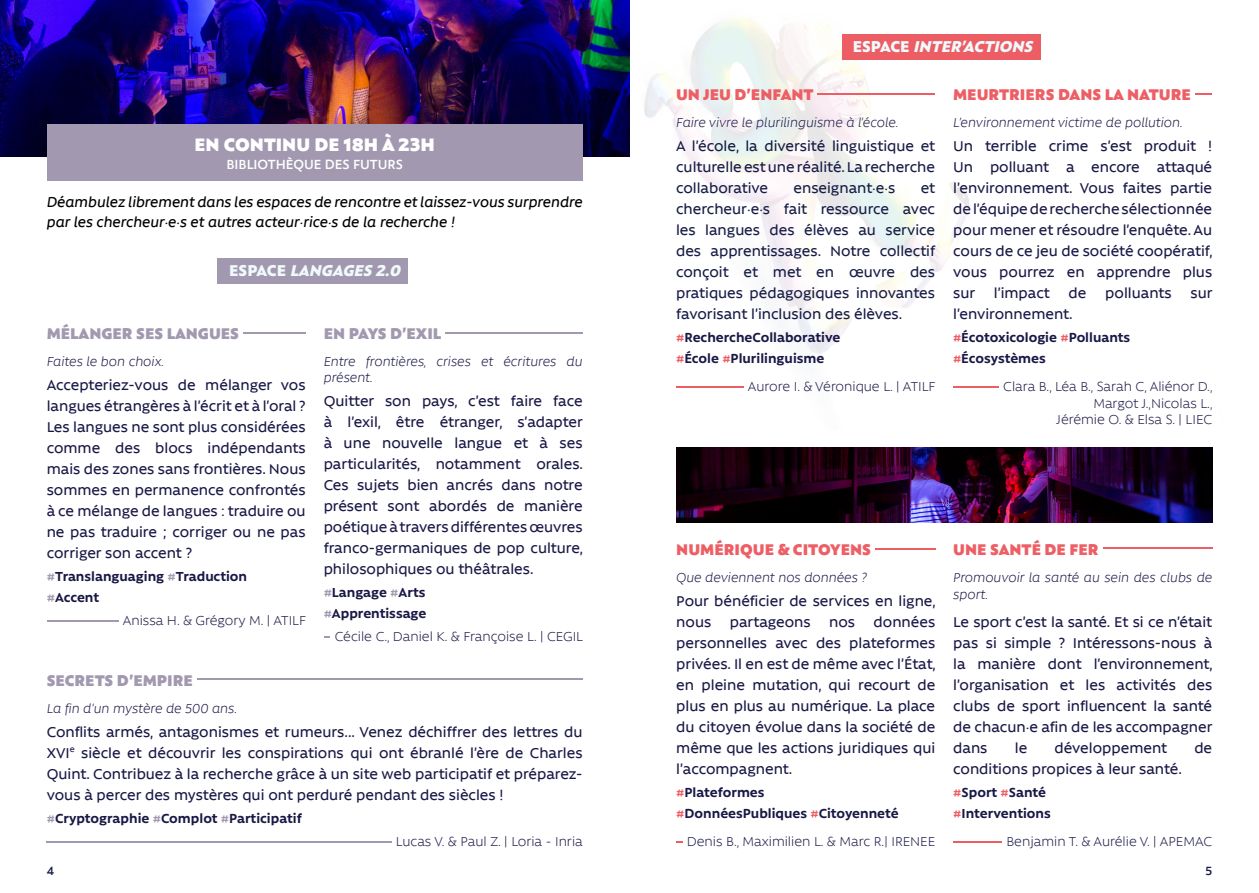
<style>
.page{position:relative;width:1259px;height:893px;background:#fff}
.page>*{position:absolute;margin:0;border:0;box-sizing:border-box;transform-origin:0 0}
.t1{font:900 21px "Rawson";color:#fff}
.t2{font:900 18px "Rawson";color:#ed5e65}
.t3{font:900 18px "Rawson";color:#a299b0}
.t4{font:italic 900 18px "Rawson";color:#f0f9fb}
.t5{font:500 16.5px/21px "Rawson";color:#191846;text-align:justify}
.t6{font:500 16.5px/21px "Rawson";color:#171c46;text-align:justify}
.t7{font:italic 500 16.5px/19.8px "Rawson";color:#000001}
.t8{font:700 15px "Rawson";color:#191846}
.t9{font:300 15px/16.5px "Rawson";color:#191846;text-align:right}
.t10{font:italic 300 15px/16.5px "Rawson";color:#191846}
.t11{font:600 15px "Rawson";color:#fff}
.t12{font:600 13.5px "Rawson";color:#171b46}
.s1{font-style:normal}
.s2{color:#a299b0}
.s3{color:#ec5e64}
.s4{color:#ed5e65}
</style>
<div class="page">
<img style="left:0;top:0;width:629px;height:156px">
<img style="left:628px;top:2px;width:585px;height:461px">
<img style="left:676px;top:447px;width:536px;height:75px">
<div style="left:47px;top:124px;width:536px;height:56px;background:#a299b0"></div>
<hr style="left:817px;top:93px;width:118px;height:2px;background:#ec5e64">
<hr style="left:676px;top:386px;width:67px;height:2px;background:#ec5e64">
<hr style="left:875px;top:548px;width:60px;height:2px;background:#ec5e64">
<svg style="left:676px;top:841px;width:6px;height:2px"></svg>
<svg style="left:1195px;top:93px;width:17px;height:2px"></svg>
<hr style="left:953px;top:386px;width:45px;height:2px;background:#ec5e64">
<hr style="left:1103px;top:547px;width:109px;height:2px;background:#ec5e64">
<hr style="left:953px;top:841px;width:49px;height:2px;background:#ec5e64">
<div style="left:842px;top:34px;width:198px;height:26px;background:#ec5e64"></div>
<hr style="left:197px;top:678px;width:385px;height:2px;background:#a299b0">
<hr style="left:445px;top:332px;width:137px;height:1px;background:#a299b0">
<svg style="left:324px;top:636px;width:6px;height:2px"></svg>
<hr style="left:243px;top:332px;width:63px;height:1px;background:#a299b0">
<hr style="left:47px;top:620px;width:72px;height:2px;background:#a299b0">
<div style="left:217px;top:258px;width:190px;height:25px;background:#a299b0"></div>
<hr style="left:47px;top:841px;width:345px;height:2px;background:#a299b0">
<p class="t4" style="left:852px;top:36px;width:185px"><span class="s1">E S PA C E</span> INTER’ACTIONS</p>
<p class="t1" style="left:195px;top:132px;width:242px">EN CONTINU DE 18H À 23H</p>
<p class="t11" style="left:226px;top:156px;width:178px">BIBLIOTHÈQUE DES FUTURS</p>
<p class="t7" style="left:47px;top:192px;width:537px">Déambulez librement dans les espaces de rencontre et laissez-vous surprendre par les chercheur·e·s et autres acteur·rice·s de la recherche !</p>
<p class="t4" style="left:229px;top:260px;width:177px"><span class="s1">E S PA C E</span> LANGAGES 2.0</p>
<p class="t3" style="left:47px;top:322px;width:194px">MÉLANGER SES LANGUES</p>
<p class="t10" style="left:47px;top:353px;width:119px">Faites le bon choix.</p>
<p class="t5" style="left:47px;top:374px;width:260px">Accepteriez-vous de mélanger vos langues étrangères à l’écrit et à l’oral ?<br>Les langues ne sont plus considérées comme des blocs indépendants mais des zones sans frontières. Nous sommes en permanence confrontés à ce mélange de langues : traduire ou ne pas traduire ; corriger ou ne pas corriger son accent ?</p>
<p class="t8" style="left:47px;top:568px;width:202px"><span class="s2">#</span>Translanguaging <span class="s2">#</span>Traduction</p>
<p class="t8" style="left:47px;top:589px;width:54px"><span class="s2">#</span>Accent</p>
<p class="t9" style="left:123px;top:612px;width:185px">Anissa H. &amp; Grégory M. | ATILF</p>
<p class="t3" style="left:47px;top:669px;width:148px">SECRETS D’EMPIRE</p>
<p class="t10" style="left:47px;top:700px;width:192px">La fin d’un mystère de 500 ans.</p>
<p class="t3" style="left:324px;top:322px;width:119px">EN PAYS D’EXIL</p>
<p class="t10" style="left:324px;top:353px;width:260px">Entre frontières, crises et écritures du présent.</p>
<p class="t5" style="left:324px;top:390px;width:261px">Quitter son pays, c’est faire face à l’exil, être étranger, s’adapter à une nouvelle langue et à ses particularités, notamment orales.<br>Ces sujets bien ancrés dans notre présent sont abordés de manière poétique à travers différentes œuvres franco-germaniques de pop culture, philosophiques ou théâtrales.</p>
<p class="t8" style="left:324px;top:584px;width:103px"><span class="s2">#</span>Langage <span class="s2">#</span>Arts</p>
<p class="t8" style="left:324px;top:605px;width:104px"><span class="s2">#</span>Apprentissage</p>
<p class="t9" style="left:335px;top:628px;width:250px">Cécile C., Daniel K. &amp; Françoise L. | CEGIL</p>
<p class="t5" style="left:47px;top:721px;width:537px">Conflits armés, antagonismes et rumeurs... Venez déchiffrer des lettres du XVI<sup>e</sup> siècle et découvrir les conspirations qui ont ébranlé l’ère de Charles Quint. Contribuez à la recherche grâce à un site web participatif et préparez&shy;vous à percer des mystères qui ont perduré pendant des siècles !</p>
<p class="t8" style="left:47px;top:809px;width:257px"><span class="s2">#</span>Cryptographie <span class="s2">#</span>Complot <span class="s2">#</span>Participatif</p>
<p class="t9" style="left:396px;top:833px;width:188px">Lucas V. &amp; Paul Z. | Loria - Inria</p>
<p class="t2" style="left:676px;top:84px;width:139px">UN JEU D<span class="s3">’EN</span>FANT</p>
<p class="t10" style="left:676px;top:115px;width:224px">Faire vivre le plurilinguisme à l’école.</p>
<p class="t6" style="left:676px;top:136px;width:260px">A l’école, la diversité linguistique et culturelle est une réalité. La recherche collaborative</p>
<p class="t6" style="left:793px;top:178px;width:103px">enseignant·e·s</p>
<p class="t6" style="left:676px;top:178px;width:261px;text-indent:244px">et chercheur·e·s fait ressource avec les langues des élèves au service des apprentissages. Notre collectif conçoit et met en œuvre des pratiques pédagogiques innovantes favorisant l’inclusion des élèves.</p>
<p class="t8" style="left:676px;top:329px;width:166px"><span class="s4">#</span>RechercheCollaborative</p>
<p class="t8" style="left:676px;top:350px;width:150px"><span class="s4">#</span>École <span class="s4">#</span>Plurilinguisme</p>
<p class="t9" style="left:748px;top:378px;width:189px">Aurore I. &amp; Véronique L. | ATILF</p>
<p class="t2" style="left:953px;top:84px;width:239px">MEURTRIERS DANS LA NATURE</p>
<p class="t10" style="left:953px;top:115px;width:231px">L’environnement victime de pollution.</p>
<p class="t5" style="left:953px;top:136px;width:261px">Un terrible crime s’est produit !<br>Un polluant a encore attaqué l’environnement. Vous faites partie de l’équipe de recherche sélectionnée pour mener et résoudre l’enquête. Au cours de ce jeu de société coopératif, vous pourrez en apprendre plus sur l’impact de polluants sur l’environnement.</p>
<p class="t8" style="left:953px;top:329px;width:179px"><span class="s4">#</span>Écotoxicologie <span class="s4">#</span>Polluants</p>
<p class="t8" style="left:953px;top:350px;width:94px"><span class="s4">#</span>Écosystèmes</p>
<p class="t9" style="left:1003px;top:378px;width:211px">Clara B., Léa B., Sarah C, Aliénor D.,<br>Margot J.,Nicolas L.,<br>Jérémie O. &amp; Elsa S. | LIEC</p>
<p class="t2" style="left:676px;top:539px;width:196px">NUMÉRIQUE &amp; CITOYENS</p>
<p class="t10" style="left:676px;top:570px;width:192px">Que deviennent nos données ?</p>
<p class="t5" style="left:676px;top:590px;width:261px">Pour bénéficier de services en ligne, nous partageons nos données personnelles avec des plateformes privées. Il en est de même avec l’État, en pleine mutation, qui recourt de plus en plus au numérique. La place du citoyen évolue dans la société de même que les actions juridiques qui l’accompagnent.</p>
<p class="t8" style="left:676px;top:784px;width:90px"><span class="s4">#</span>Plateformes</p>
<p class="t8" style="left:676px;top:805px;width:224px"><span class="s4">#</span>DonnéesPubliques <span class="s4">#</span>Citoyenneté</p>
<p class="t9" style="left:687px;top:833px;width:250px">Denis B., Maximilien L. &amp; Marc R.| IRENEE</p>
<p class="t2" style="left:953px;top:539px;width:147px">UNE SANTÉ DE FER</p>
<p class="t10" style="left:953px;top:570px;width:261px">Promouvoir la santé au sein des clubs de sport.</p>
<p class="t5" style="left:953px;top:611px;width:261px">Le sport c’est la santé. Et si ce n’était pas si simple ? Intéressons-nous à la manière dont l’environnement, l’organisation et les activités des clubs de sport influencent la santé de chacun·e afin de les accompagner dans</p>
<p class="t5" style="left:1014px;top:737px;width:14px">le</p>
<p class="t5" style="left:1054px;top:737px;width:114px">développement</p>
<p class="t5" style="left:1194px;top:737px;width:19px">de</p>
<p class="t5" style="left:953px;top:758px;width:230px">conditions propices à leur santé.</p>
<p class="t8" style="left:953px;top:784px;width:94px"><span class="s4">#</span>Sport <span class="s4">#</span>Santé</p>
<p class="t8" style="left:953px;top:805px;width:99px"><span class="s4">#</span>Interventions</p>
<p class="t9" style="left:1006px;top:833px;width:207px">Benjamin T. &amp; Aurélie V. | APEMAC</p>
<p class="t12" style="left:47px;top:863px;width:9px">4</p>
<p class="t12" style="left:1205px;top:863px;width:8px">5</p>
</div>
